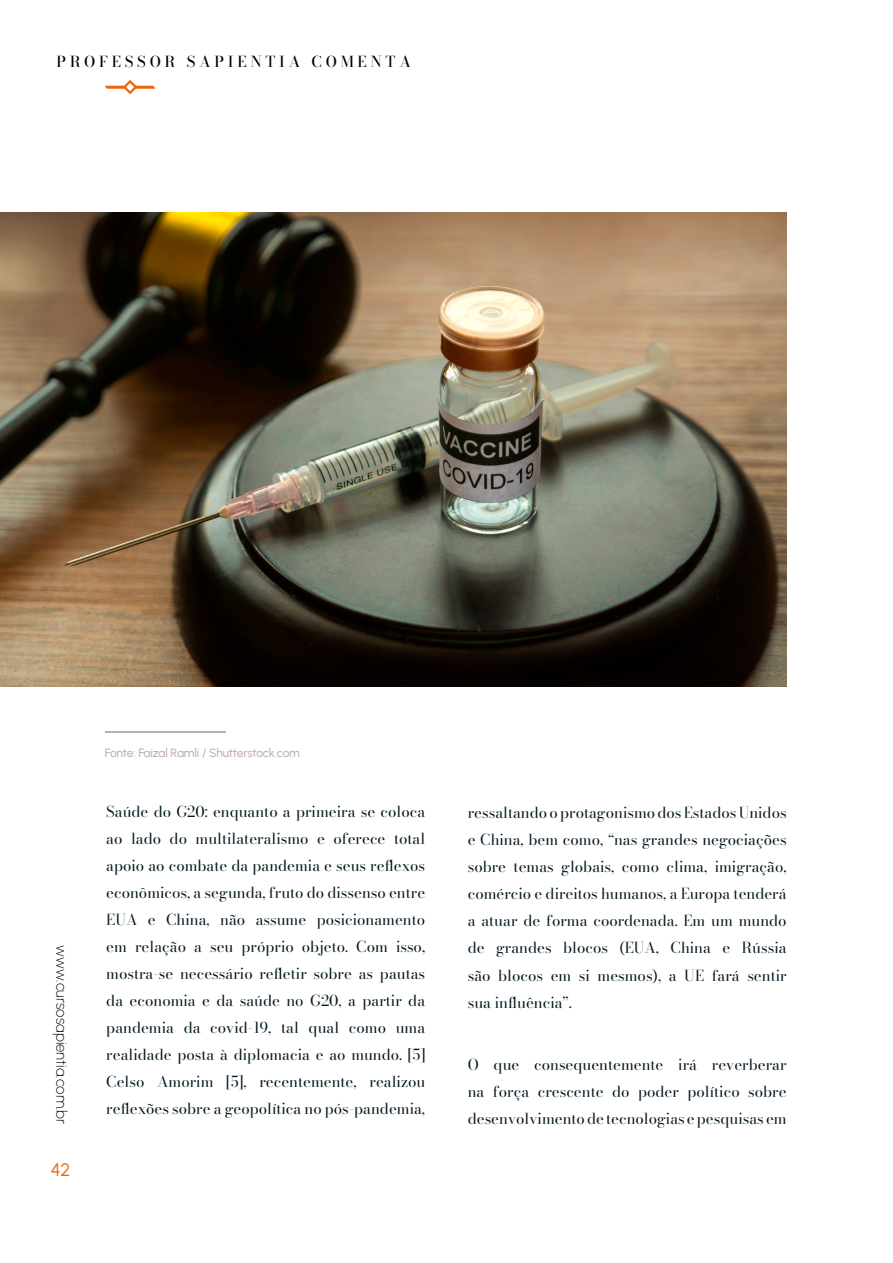
<style>
.page{position:relative;width:893px;height:1263px;background:#fff}
.page>*{position:absolute;margin:0;border:0;box-sizing:border-box;transform-origin:0 0}
.t1{font:18px "Urbanist";color:#ec6608}
.t2{font:15px/27px "Bodoni Moda 18 pt";color:#041820;text-align:justify}
.t3{font:500 15px "Bodoni Moda 18 pt";letter-spacing:.25em;color:#000}
.t4{font:200 15px "Urbanist";color:#000}
.t5{font:500 12px "Urbanist";letter-spacing:-.015em;color:#bfb1a8}
</style>
<div class="page">
<hr style="left:106px;top:731px;width:120px;height:2px;background:#bfb1a8">
<img style="left:0;top:213px;width:787px;height:474px">
<svg style="left:105px;top:80px;width:51px;height:15px"></svg>
<p class="t3" style="left:56px;top:52px;width:356px">PROFESSOR SAPIENTIA COMENTA</p>
<p class="t4" style="left:72px;top:945px;width:181px;rotate:90deg">www.cursosapientia.com.br</p>
<p class="t1" style="left:51px;top:1158px;width:21px">42</p>
<p class="t5" style="left:105px;top:745px;width:197px">Fonte: Faizal Ramli / Shutterstock.com</p>
<p class="t2" style="left:106px;top:798px;width:320px">Saúde do G20: enquanto a primeira se coloca ao lado do multilateralismo e oferece total apoio ao combate da pandemia e seus reflexos econômicos, a segunda, fruto do dissenso entre EUA e China, não assume posicionamento em relação a seu próprio objeto. Com isso, mostra-se necessário refletir sobre as pautas da economia e da saúde no G20, a partir da pandemia da covid-19, tal qual como uma realidade posta à diplomacia e ao mundo. [5] Celso Amorim [5], recentemente, realizou reflexões sobre a geopolítica no pós-pandemia,</p>
<p class="t2" style="left:468px;top:799px;width:320px">ressaltando o protagonismo dos Estados Unidos e China, bem como, “nas grandes negociações sobre temas globais, como clima, imigração, comércio e direitos humanos, a Europa tenderá a atuar de forma coordenada. Em um mundo de grandes blocos (EUA, China e Rússia são blocos em si mesmos), a UE fará sentir sua influência”.</p>
<p class="t2" style="left:468px;top:1051px;width:320px">O que consequentemente irá reverberar na força crescente do poder político sobre desenvolvimento de tecnologias e pesquisas em</p>
</div>
